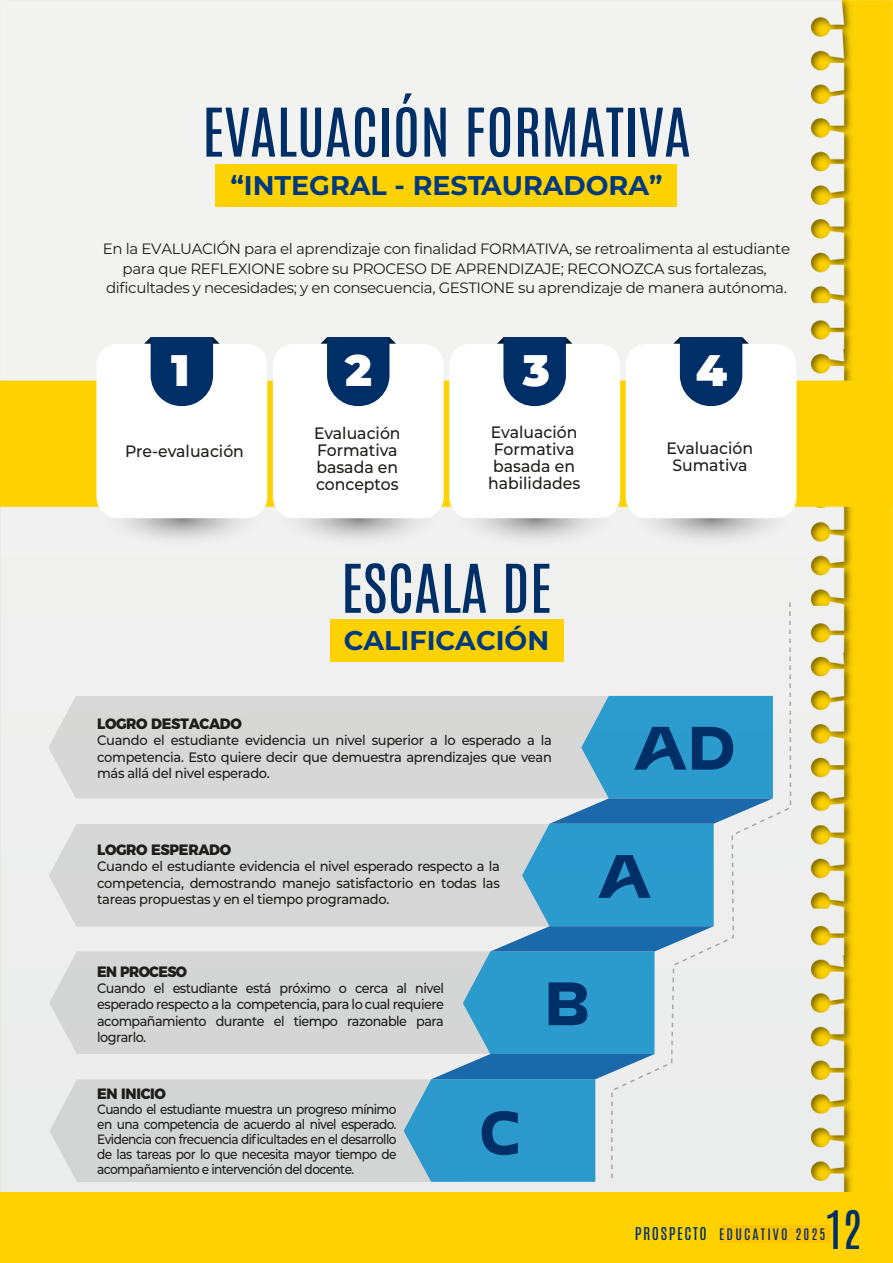
<style>
.page{position:relative;width:893px;height:1263px;background:#fff}
.page>*{position:absolute;margin:0;border:0;box-sizing:border-box;transform-origin:0 0}
.t1{font:57px "Antonio";color:#002e66;scale:1.05 1}
.t2{font:53.4px "Adventista";color:#002e66}
.t3{font:45px "Antonio";color:#002e66}
.t4{font:900 44.1px "Montserrat";color:#fff}
.t5{font:700 27px "Montserrat";color:#00397f}
.t6{font:500 16.5px/17px "Montserrat";color:#1d1d1b;text-align:center;scale:.95 1}
.t7{font:15px/19.5px "Montserrat";letter-spacing:-.025em;color:#1d1d1b;text-align:center}
.t8{font:800 15px "Montserrat";letter-spacing:-.025em;color:#1d1d1b;scale:.95 1}
.t9{font:800 15px "Montserrat";letter-spacing:-.025em;color:#1d1d1b;scale:.93 1}
.t10{font:500 13.65px/16.5px "Montserrat";letter-spacing:-.025em;color:#1d1d1b;text-align:justify;scale:.95 1}
.t11{font:500 13.65px/16.5px "Montserrat";letter-spacing:-.025em;color:#1d1d1b;text-align:justify;scale:.93 1}
.t12{font:500 13.5px/15px "Montserrat";letter-spacing:-.05em;color:#1d1d1b;text-align:justify;scale:.9 1}
.t13{font:13.5px "Antonio";letter-spacing:.15em;color:#002e66;scale:1.05 1}
.s1{font-size:15px}
</style>
<div class="page">
<img style="left:0;top:0;width:893px;height:1192px">
<svg style="left:49px;top:696px;width:561px;height:486px"></svg>
<svg style="left:610px;top:602px;width:181px;height:580px"></svg>
<div style="left:0;top:1192px;width:893px;height:71px;background:#fed200"></div>
<svg style="left:98px;top:518px;width:168px;height:29px"></svg>
<div style="left:96px;top:344px;width:171px;height:174px;background:#fff;border-radius:21px"></div>
<svg style="left:144px;top:337px;width:76px;height:69px"></svg>
<svg style="left:274px;top:518px;width:168px;height:29px"></svg>
<div style="left:273px;top:344px;width:171px;height:174px;background:#fff;border-radius:21px"></div>
<svg style="left:321px;top:337px;width:75px;height:69px"></svg>
<svg style="left:451px;top:518px;width:168px;height:29px"></svg>
<div style="left:449px;top:344px;width:171px;height:174px;background:#fff;border-radius:21px"></div>
<svg style="left:497px;top:337px;width:75px;height:69px"></svg>
<svg style="left:627px;top:518px;width:168px;height:29px"></svg>
<div style="left:626px;top:344px;width:170px;height:174px;background:#fff;border-radius:21px"></div>
<svg style="left:673px;top:337px;width:76px;height:69px"></svg>
<div style="left:216px;top:164px;width:461px;height:42px;background:#fed200"></div>
<div style="left:330px;top:619px;width:233px;height:43px;background:#fed200"></div>
<div style="left:721px;top:1225px;width:110px;height:17px;background:#ffc300"></div>
<h1 class="t1" style="left:202px;top:92px;width:467px">EVALUACIÓN FORMATIVA</h1>
<h3 class="t5" style="left:230px;top:166px;width:434px">“INTEGRAL - RESTAURADORA”</h3>
<p class="t7" style="left:103px;top:239px;width:689px">En la EVALUACIÓN para el aprendizaje con finalidad FORMATIVA, se retroalimenta al estudiante para que REFLEXIONE sobre su PROCESO DE APRENDIZAJE; RECONOZCA sus fortalezas, dificultades y necesidades; y en consecuencia, GESTIONE su aprendizaje de manera autónoma.</p>
<h3 class="t4" style="left:171px;top:337px;width:20px">1</h3>
<h3 class="t4" style="left:345px;top:337px;width:28px">2</h3>
<h3 class="t4" style="left:696px;top:337px;width:33px">4</h3>
<h3 class="t4" style="left:523px;top:337px;width:29px">3</h3>
<p class="t6" style="left:125px;top:442px;width:127px">Pre-evaluación</p>
<p class="t6" style="left:314px;top:424px;width:93px;text-align:left">Evaluación<br>Formativa basada en conceptos</p>
<p class="t6" style="left:488px;top:423px;width:98px">Evaluación<br>Formativa basada en habilidades</p>
<p class="t6" style="left:667px;top:439px;width:93px">Evaluación<br>Sumativa</p>
<h1 class="t1" style="left:341px;top:548px;width:202px">ESCALA DE</h1>
<h3 class="t5" style="left:344px;top:620px;width:207px">CALIFICACIÓN</h3>
<p class="t8" style="left:97px;top:711px;width:154px">LOGRO DESTACADO</p>
<p class="t10" style="left:97px;top:732px;width:480px">Cuando el estudiante evidencia un nivel superior a lo esperado a la competencia. Esto quiere decir que demuestra aprendizajes que vean más allá del nivel esperado.</p>
<h2 class="t2" style="left:633px;top:709px;width:103px">AD</h2>
<p class="t8" style="left:97px;top:837px;width:142px">LOGRO ESPERADO</p>
<p class="t10" style="left:97px;top:858px;width:425px">Cuando el estudiante evidencia el nivel esperado respecto a la competencia, demostrando manejo satisfactorio en todas las tareas propuestas y en el tiempo programado.</p>
<p class="t9" style="left:97px;top:959px;width:98px">EN PROCESO</p>
<p class="t11" style="left:97px;top:979px;width:374px">Cuando el estudiante está próximo o cerca al nivel esperado respecto a la competencia, para lo cual requiere acompañamiento durante el tiempo razonable para lograrlo.</p>
<p class="t8" style="left:97px;top:1082px;width:74px">EN INICIO</p>
<p class="t12" style="left:97px;top:1101px;width:334px">Cuando el estudiante muestra un progreso mínimo en una competencia de acuerdo al nivel esperado.<br>Evidencia con frecuencia dificultades en el desarrollo de las tareas por lo que necesita mayor tiempo de acompañamiento e intervención del docente.</p>
<h2 class="t2" style="left:479px;top:1093px;width:43px">C</h2>
<h2 class="t2" style="left:597px;top:837px;width:56px">A</h2>
<h2 class="t2" style="left:544px;top:964px;width:47px">B</h2>
<h3 class="t3" style="left:825px;top:1198px;width:38px">12</h3>
<p class="t13" style="left:635px;top:1224px;width:183px"><span class="s1">PROSPECTO</span> EDUCATIVO 2025</p>
</div>
